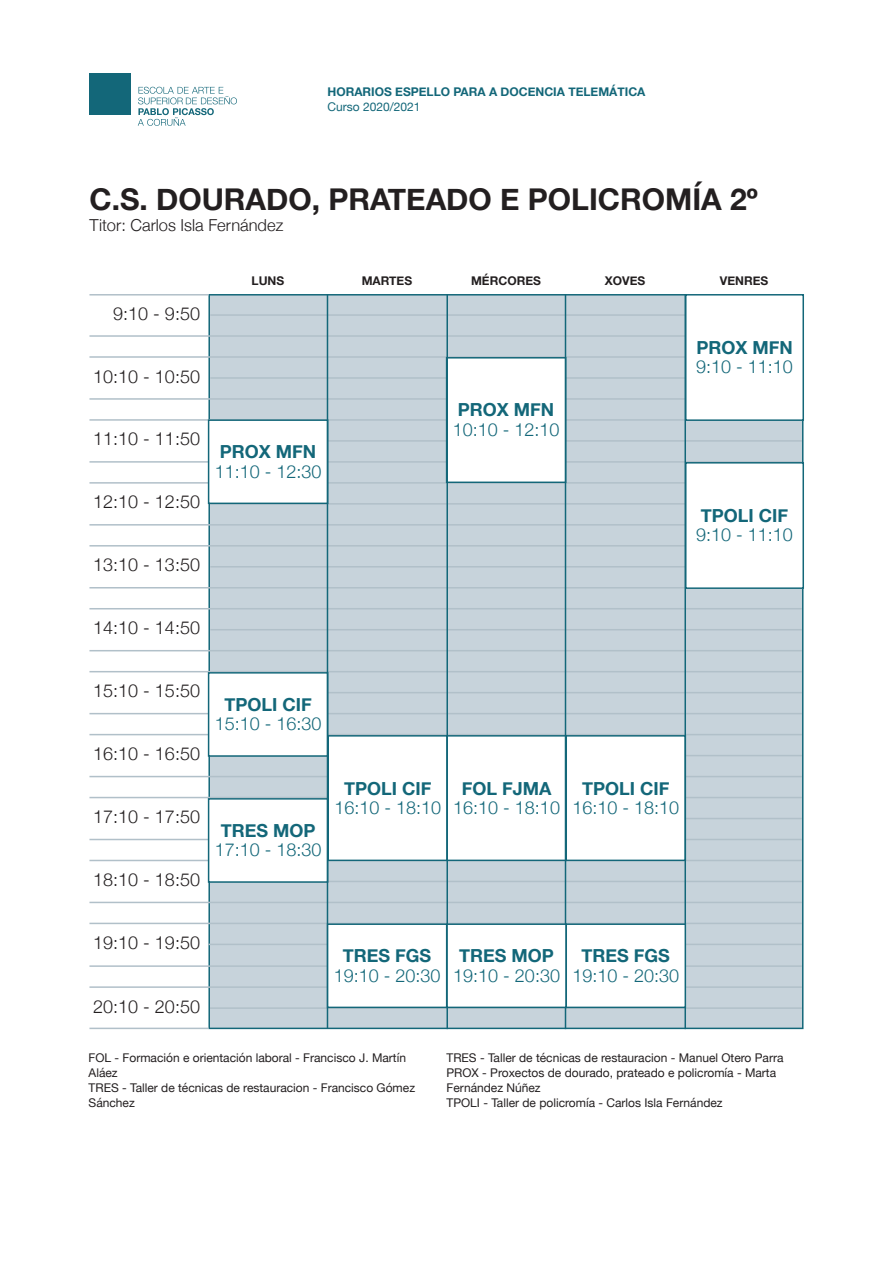
<style>
.page{position:relative;width:893px;height:1263px;background:#fff}
.page>*{position:absolute;margin:0;border:0;box-sizing:border-box;transform-origin:0 0}
.t1{font:700 30px "Helvetica Neue";color:#231f20}
.t2{font:300 18px "Helvetica Neue";color:#231f20}
.t3{font:300 18px "Helvetica Neue";color:#136779}
.t4{font:700 18px "Helvetica Neue";color:#136779}
.t5{font:300 16.5px "Helvetica Neue";color:#231f20}
.t6{font:12px/15px "Helvetica Neue";color:#231f20}
.t7{font:700 12px "Helvetica Neue";color:#136779}
.t8{font:700 12px "Helvetica Neue";color:#231f20}
.t9{font:12px "Helvetica Neue";color:#136779}
</style>
<div class="page">
<div style="left:89px;top:73px;width:42px;height:42px;background:#136779"></div>
<svg style="left:138px;top:87px;width:99px;height:39px"></svg>
<div style="left:208px;top:294px;width:595px;height:735px;background:#c7d3db;border:2px solid #136779"></div>
<hr style="left:210px;top:314px;width:592px;height:2px;background:#b1c0c9">
<hr style="left:89px;top:335px;width:713px;height:2px;background:#b1c0c9">
<hr style="left:89px;top:356px;width:713px;height:2px;background:#b1c0c9">
<hr style="left:210px;top:377px;width:592px;height:2px;background:#b1c0c9">
<hr style="left:89px;top:398px;width:713px;height:2px;background:#b1c0c9">
<hr style="left:89px;top:419px;width:713px;height:2px;background:#b1c0c9">
<hr style="left:210px;top:440px;width:592px;height:2px;background:#b1c0c9">
<hr style="left:89px;top:461px;width:713px;height:2px;background:#b1c0c9">
<hr style="left:89px;top:482px;width:713px;height:2px;background:#b1c0c9">
<hr style="left:210px;top:503px;width:592px;height:2px;background:#b1c0c9">
<hr style="left:89px;top:524px;width:713px;height:2px;background:#b1c0c9">
<hr style="left:89px;top:545px;width:713px;height:1px;background:#b1c0c9">
<hr style="left:210px;top:566px;width:592px;height:1px;background:#b1c0c9">
<hr style="left:89px;top:587px;width:713px;height:1px;background:#b1c0c9">
<hr style="left:89px;top:608px;width:713px;height:1px;background:#b1c0c9">
<hr style="left:210px;top:629px;width:592px;height:1px;background:#b1c0c9">
<hr style="left:89px;top:650px;width:713px;height:1px;background:#b1c0c9">
<hr style="left:89px;top:671px;width:713px;height:1px;background:#b1c0c9">
<hr style="left:210px;top:692px;width:592px;height:1px;background:#b1c0c9">
<hr style="left:89px;top:713px;width:713px;height:1px;background:#b1c0c9">
<hr style="left:89px;top:734px;width:713px;height:1px;background:#b1c0c9">
<hr style="left:210px;top:755px;width:592px;height:1px;background:#b1c0c9">
<hr style="left:89px;top:776px;width:713px;height:1px;background:#b1c0c9">
<hr style="left:89px;top:797px;width:713px;height:1px;background:#b1c0c9">
<hr style="left:89px;top:860px;width:713px;height:1px;background:#b1c0c9">
<hr style="left:89px;top:923px;width:713px;height:1px;background:#b1c0c9">
<hr style="left:210px;top:818px;width:592px;height:1px;background:#b1c0c9">
<hr style="left:210px;top:881px;width:592px;height:1px;background:#b1c0c9">
<hr style="left:208px;top:944px;width:594px;height:1px;background:#b1c0c9">
<hr style="left:89px;top:965px;width:713px;height:2px;background:#b1c0c9">
<hr style="left:89px;top:839px;width:713px;height:1px;background:#b1c0c9">
<hr style="left:89px;top:902px;width:713px;height:1px;background:#b1c0c9">
<div style="left:209px;top:420px;width:119px;height:83px;background:#fff"></div>
<div style="left:208px;top:419px;width:120px;height:85px;border:2px solid #136779"></div>
<div style="left:209px;top:673px;width:119px;height:83px;background:#fff"></div>
<div style="left:208px;top:672px;width:120px;height:85px;border:2px solid #136779"></div>
<div style="left:209px;top:799px;width:119px;height:83px;background:#fff"></div>
<div style="left:208px;top:798px;width:120px;height:85px;border:2px solid #136779"></div>
<div style="left:447px;top:358px;width:119px;height:124px;background:#fff"></div>
<div style="left:446px;top:357px;width:120px;height:126px;border:2px solid #136779"></div>
<div style="left:328px;top:736px;width:119px;height:124px;background:#fff"></div>
<div style="left:327px;top:735px;width:121px;height:126px;border:2px solid #136779"></div>
<div style="left:447px;top:736px;width:119px;height:124px;background:#fff"></div>
<div style="left:446px;top:735px;width:121px;height:126px;border:2px solid #136779"></div>
<div style="left:566px;top:736px;width:119px;height:124px;background:#fff"></div>
<div style="left:565px;top:735px;width:121px;height:126px;border:2px solid #136779"></div>
<div style="left:686px;top:295px;width:117px;height:125px;background:#fff"></div>
<div style="left:685px;top:294px;width:119px;height:127px;border:2px solid #136779"></div>
<div style="left:686px;top:463px;width:117px;height:125px;background:#fff"></div>
<div style="left:685px;top:462px;width:119px;height:127px;border:2px solid #136779"></div>
<hr style="left:89px;top:294px;width:119px;height:2px;background:#b1c0c9">
<hr style="left:89px;top:1028px;width:119px;height:1px;background:#b1c0c9">
<hr style="left:89px;top:986px;width:713px;height:2px;background:#b1c0c9">
<hr style="left:210px;top:1007px;width:592px;height:2px;background:#b1c0c9">
<hr style="left:327px;top:294px;width:1px;height:734px;background:#136779">
<hr style="left:446px;top:294px;width:2px;height:735px;background:#136779">
<hr style="left:565px;top:294px;width:1px;height:735px;background:#136779">
<hr style="left:684px;top:294px;width:2px;height:735px;background:#136779">
<div style="left:328px;top:924px;width:119px;height:83px;background:#fff"></div>
<div style="left:327px;top:923px;width:120px;height:85px;border:2px solid #136779"></div>
<div style="left:447px;top:924px;width:119px;height:83px;background:#fff"></div>
<div style="left:446px;top:923px;width:121px;height:85px;border:2px solid #136779"></div>
<div style="left:566px;top:924px;width:119px;height:83px;background:#fff"></div>
<div style="left:565px;top:923px;width:121px;height:85px;border:2px solid #136779"></div>
<p class="t7" style="left:327px;top:82px;width:319px">HORARIOS ESPELLO PARA A DOCENCIA TELEMÁTICA</p>
<p class="t9" style="left:327px;top:98px;width:94px">Curso 2020/2021</p>
<h1 class="t1" style="left:89px;top:176px;width:670px">C.S. DOURADO, PRATEADO E POLICROMÍA 2º</h1>
<h3 class="t5" style="left:89px;top:212px;width:195px">Titor: Carlos Isla Fernández</h3>
<h2 class="t2" style="left:113px;top:299px;width:88px">9:10 - 9:50</h2>
<h2 class="t2" style="left:93px;top:362px;width:108px">10:10 - 10:50</h2>
<h2 class="t2" style="left:93px;top:424px;width:108px">11:10 - 11:50</h2>
<h2 class="t2" style="left:93px;top:487px;width:108px">12:10 - 12:50</h2>
<h2 class="t2" style="left:93px;top:550px;width:108px">13:10 - 13:50</h2>
<p class="t8" style="left:252px;top:271px;width:34px">LUNS</p>
<p class="t8" style="left:362px;top:271px;width:52px">MARTES</p>
<p class="t8" style="left:471px;top:271px;width:71px">MÉRCORES</p>
<p class="t8" style="left:605px;top:271px;width:42px">XOVES</p>
<p class="t8" style="left:720px;top:271px;width:50px">VENRES</p>
<h2 class="t4" style="left:220px;top:438px;width:98px">PROX MFN</h2>
<h2 class="t3" style="left:215px;top:457px;width:108px">11:10 - 12:30</h2>
<h2 class="t4" style="left:458px;top:396px;width:98px">PROX MFN</h2>
<h2 class="t3" style="left:453px;top:415px;width:108px">10:10 - 12:10</h2>
<h2 class="t4" style="left:696px;top:333px;width:98px">PROX MFN</h2>
<h2 class="t3" style="left:696px;top:352px;width:98px">9:10 - 11:10</h2>
<h2 class="t4" style="left:701px;top:501px;width:89px">TPOLI CIF</h2>
<h2 class="t3" style="left:696px;top:520px;width:98px">9:10 - 11:10</h2>
<h2 class="t2" style="left:93px;top:613px;width:108px">14:10 - 14:50</h2>
<h2 class="t2" style="left:93px;top:676px;width:108px">15:10 - 15:50</h2>
<h2 class="t2" style="left:93px;top:739px;width:108px">16:10 - 16:50</h2>
<h2 class="t2" style="left:93px;top:802px;width:108px">17:10 - 17:50</h2>
<h2 class="t2" style="left:93px;top:865px;width:108px">18:10 - 18:50</h2>
<h2 class="t4" style="left:224px;top:690px;width:89px">TPOLI CIF</h2>
<h2 class="t3" style="left:215px;top:709px;width:108px">15:10 - 16:30</h2>
<h2 class="t4" style="left:221px;top:816px;width:96px">TRES MOP</h2>
<h2 class="t3" style="left:215px;top:835px;width:108px">17:10 - 18:30</h2>
<h2 class="t4" style="left:344px;top:774px;width:89px">TPOLI CIF</h2>
<h2 class="t3" style="left:334px;top:793px;width:108px">16:10 - 18:10</h2>
<h2 class="t4" style="left:462px;top:774px;width:91px">FOL FJMA</h2>
<h2 class="t3" style="left:453px;top:793px;width:108px">16:10 - 18:10</h2>
<h2 class="t4" style="left:582px;top:774px;width:89px">TPOLI CIF</h2>
<h2 class="t3" style="left:572px;top:793px;width:108px">16:10 - 18:10</h2>
<h2 class="t2" style="left:93px;top:928px;width:108px">19:10 - 19:50</h2>
<h2 class="t2" style="left:93px;top:992px;width:108px">20:10 - 20:50</h2>
<h2 class="t4" style="left:343px;top:942px;width:90px">TRES FGS</h2>
<h2 class="t3" style="left:334px;top:961px;width:108px">19:10 - 20:30</h2>
<h2 class="t4" style="left:459px;top:942px;width:96px">TRES MOP</h2>
<h2 class="t3" style="left:453px;top:961px;width:108px">19:10 - 20:30</h2>
<h2 class="t4" style="left:582px;top:942px;width:90px">TRES FGS</h2>
<h2 class="t3" style="left:572px;top:961px;width:108px">19:10 - 20:30</h2>
<p class="t6" style="left:89px;top:1050px;width:328px">FOL - Formación e orientación laboral - Francisco J. Martín Aláez<br>TRES - Taller de técnicas de restauracion - Francisco Gómez Sánchez</p>
<p class="t6" style="left:446px;top:1050px;width:338px">TRES - Taller de técnicas de restauracion - Manuel Otero Parra PROX - Proxectos de dourado, prateado e policromía - Marta Fernández Núñez<br>TPOLI - Taller de policromía - Carlos Isla Fernández</p>
</div>
